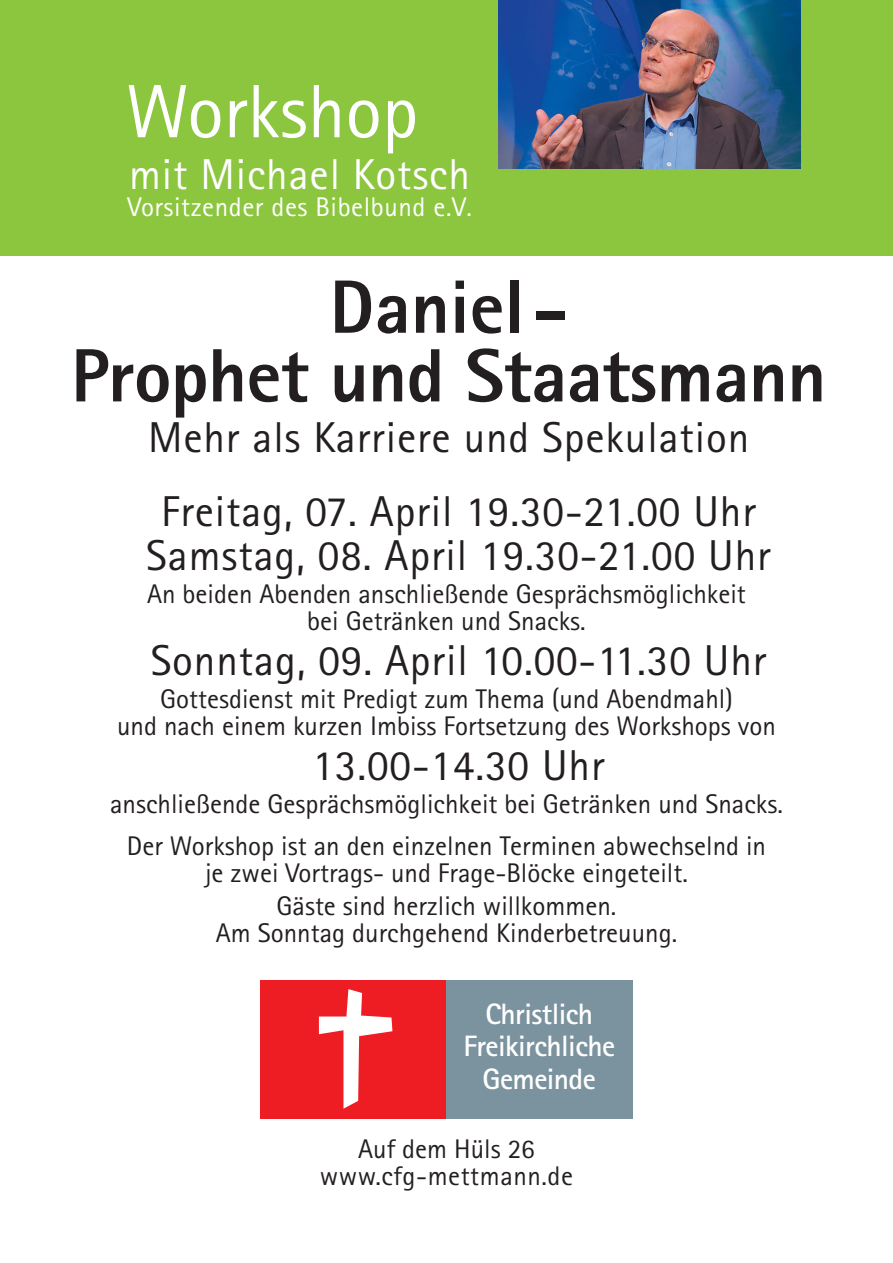
<style>
.page{position:relative;width:893px;height:1263px;background:#fff}
.page>*{position:absolute;margin:0;border:0;box-sizing:border-box;transform-origin:0 0}
.t1{font:800 75.6px/68.7px "Rotis Sans Serif Std";letter-spacing:-.01em;color:#231f20;text-align:center}
.t2{font:75.6px "Rotis Sans Serif Std";color:#fff}
.t3{font:43.2px/43.2px "Rotis Sans Serif Std";letter-spacing:.02em;color:#231f20;text-align:center}
.t4{font:43.2px "Rotis Sans Serif Std";letter-spacing:.02em;color:#fff}
.t5{font:700 29.55px/32.4px "Rotis Sans Serif Std";letter-spacing:-.02em;color:#fff;text-align:center}
.t6{font:27px/27px "Rotis Sans Serif Std";color:#231f20;text-align:center}
.t7{font:27px/27px "Rotis Sans Serif Std";letter-spacing:.02em;color:#231f20;text-align:center}
.t8{font:27px "Rotis Sans Serif Std";letter-spacing:.02em;color:#fff}
</style>
<div class="page">
<div style="left:0;top:0;width:893px;height:255px;background:#8bc63e"></div>
<div style="left:260px;top:980px;width:186px;height:138px;background:#ee1d23"></div>
<div style="left:446px;top:980px;width:187px;height:139px;background:#7b939f"></div>
<svg style="left:319px;top:989px;width:73px;height:120px"></svg>
<img style="left:498px;top:0;width:302px;height:169px">
<h1 class="t2" style="left:126px;top:67px;width:294px">Workshop</h1>
<h2 class="t4" style="left:129px;top:149px;width:343px">mit Michael Kotsch</h2>
<p class="t8" style="left:128px;top:191px;width:346px">Vorsitzender des Bibelbund e.V.</p>
<h1 class="t1" style="left:71px;top:272px;width:757px">Daniel -<br>Prophet und Staatsmann</h1>
<h2 class="t3" style="left:148px;top:416px;width:603px">Mehr als Karriere und Spekulation</h2>
<h2 class="t3" style="left:146px;top:490px;width:626px">Freitag, 07. April 19.30-21.00 Uhr<br>Samstag, 08. April 19.30-21.00 Uhr</h2>
<p class="t6" style="left:147px;top:580px;width:600px">An beiden Abenden anschließende Gesprächsmöglichkeit bei Getränken und Snacks.</p>
<h2 class="t3" style="left:151px;top:638px;width:617px">Sonntag, 09. April 10.00-11.30 Uhr</h2>
<p class="t6" style="left:117px;top:685px;width:660px">Gottesdienst mit Predigt zum Thema (und Abendmahl)<br>und nach einem kurzen Imbiss Fortsetzung des Workshops von</p>
<h2 class="t3" style="left:312px;top:743px;width:294px">13.00-14.30 Uhr</h2>
<p class="t6" style="left:110px;top:782px;width:674px;line-height:42px">anschließende Gesprächsmöglichkeit bei Getränken und Snacks.<br>Der Workshop ist an den einzelnen Terminen abwechselnd in</p>
<p class="t6" style="left:205px;top:856px;width:484px;line-height:33px">je zwei Vortrags- und Frage-Blöcke eingeteilt.<br>Gäste sind herzlich willkommen.</p>
<p class="t6" style="left:216px;top:919px;width:463px">Am Sonntag durchgehend Kinderbetreuung.</p>
<p class="t5" style="left:463px;top:997px;width:153px">Christlich<br>Freikirchliche<br>Gemeinde</p>
<p class="t7" style="left:320px;top:1135px;width:255px">Auf dem Hüls 26 www.cfg-mettmann.de</p>
</div>
